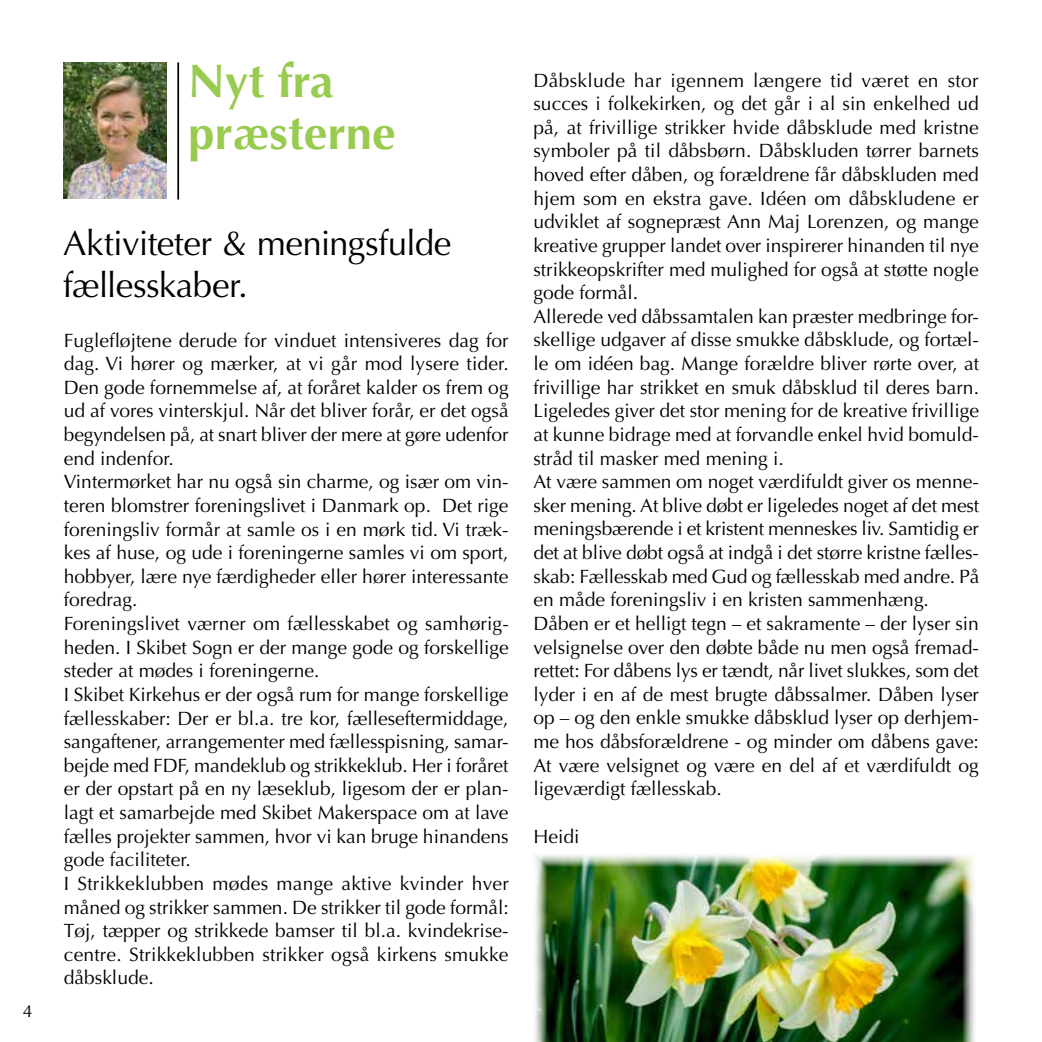
<style>
.page{position:relative;width:1042px;height:1042px;background:#fff}
.page>*{position:absolute;margin:0;border:0;box-sizing:border-box;transform-origin:0 0}
.t1{font:700 47.25px/52.5px "Optima";color:#98cb4f}
.t2{font:35px/42px "Optima";letter-spacing:-.015em;color:#000}
.t3{font:19.25px/23.6px "Optima";color:#000}
.t4{font:17.5px "Optima";color:#000}
</style>
<div class="page">
<img style="left:63px;top:62px;width:103px;height:137px">
<hr style="left:177px;top:62px;width:2px;height:138px;background:#000">
<img style="left:535px;top:855px;width:440px;height:187px">
<p class="t4" style="left:23px;top:1000px;width:11px">4</p>
<h1 class="t1" style="left:188px;top:55px;width:209px">Nyt fra præsterne</h1>
<h2 class="t2" style="left:63px;top:223px;width:390px">Aktiviteter &amp; meningsfulde fællesskaber.</h2>
<p class="t3" style="left:64px;top:328px;width:446px">Fuglefløjtene derude for vinduet intensiveres dag for dag. Vi hører og mærker, at vi går mod lysere tider.<br>Den gode fornemmelse af, at foråret kalder os frem og ud af vores vinterskjul. Når det bliver forår, er det også begyndelsen på, at snart bliver der mere at gøre udenfor end indenfor.<br>Vintermørket har nu også sin charme, og især om vin&shy;teren blomstrer foreningslivet i Danmark op. Det rige foreningsliv formår at samle os i en mørk tid. Vi træk&shy;kes af huse, og ude i foreningerne samles vi om sport, hobbyer, lære nye færdigheder eller hører interessante foredrag.<br>Foreningslivet værner om fællesskabet og samhørig&shy;heden. I Skibet Sogn er der mange gode og forskellige steder at mødes i foreningerne.<br>I Skibet Kirkehus er der også rum for mange forskellige fællesskaber: Der er bl.a. tre kor, fælleseftermiddage, sangaftener, arrangementer med fællesspisning, samar&shy;bejde med FDF, mandeklub og strikkeklub. Her i foråret er der opstart på en ny læseklub, ligesom der er plan&shy;lagt et samarbejde med Skibet Makerspace om at lave fælles projekter sammen, hvor vi kan bruge hinandens gode faciliteter.<br>I Strikkeklubben mødes mange aktive kvinder hver måned og strikker sammen. De strikker til gode formål:<br>Tøj, tæpper og strikkede bamser til bl.a. kvindekrise&shy;centre. Strikkeklubben strikker også kirkens smukke dåbsklude.</p>
<p class="t3" style="left:533px;top:68px;width:447px">Dåbsklude har igennem længere tid været en stor succes i folkekirken, og det går i al sin enkelhed ud på, at frivillige strikker hvide dåbsklude med kristne symboler på til dåbsbørn. Dåbskluden tørrer barnets hoved efter dåben, og forældrene får dåbskluden med hjem som en ekstra gave. Idéen om dåbskludene er udviklet af sognepræst Ann Maj Lorenzen, og mange kreative grupper landet over inspirerer hinanden til nye strikkeopskrifter med mulighed for også at støtte nogle gode formål.<br>Allerede ved dåbssamtalen kan præster medbringe for&shy;skellige udgaver af disse smukke dåbsklude, og fortæl&shy;le om idéen bag. Mange forældre bliver rørte over, at frivillige har strikket en smuk dåbsklud til deres barn.<br>Ligeledes giver det stor mening for de kreative frivillige at kunne bidrage med at forvandle enkel hvid bomuld&shy;stråd til masker med mening i.<br>At være sammen om noget værdifuldt giver os menne&shy;sker mening. At blive døbt er ligeledes noget af det mest meningsbærende i et kristent menneskes liv. Samtidig er det at blive døbt også at indgå i det større kristne fælles&shy;skab: Fællesskab med Gud og fællesskab med andre. På en måde foreningsliv i en kristen sammenhæng.<br>Dåben er et helligt tegn – et sakramente – der lyser sin velsignelse over den døbte både nu men også fremad&shy;rettet: For dåbens lys er tændt, når livet slukkes, som det lyder i en af de mest brugte dåbssalmer. Dåben lyser op – og den enkle smukke dåbsklud lyser op derhjem&shy;me hos dåbsforældrene - og minder om dåbens gave:<br>At være velsignet og være en del af et værdifuldt og ligeværdigt fællesskab.</p>
<p class="t3" style="left:533px;top:824px;width:48px">Heidi</p>
</div>
